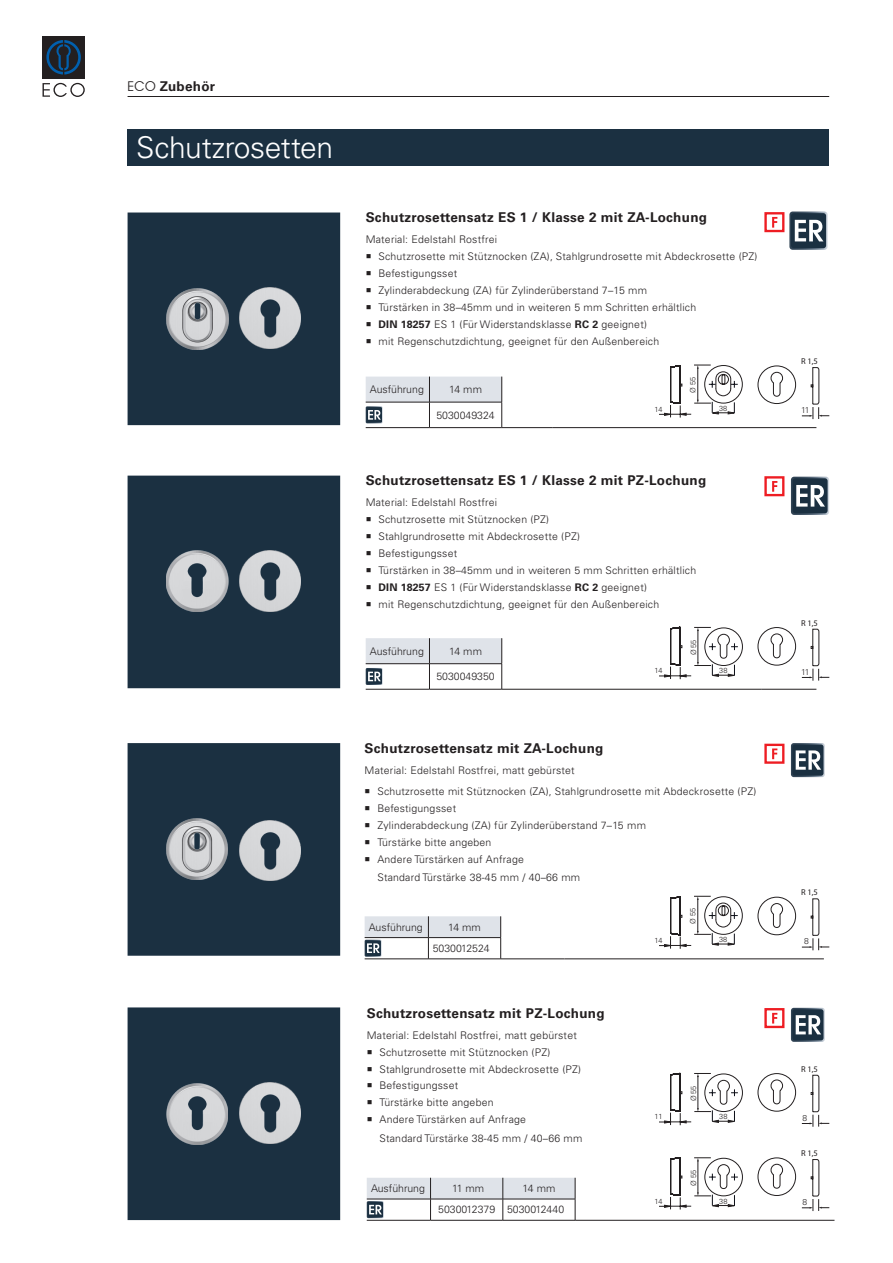
<style>
.page{position:relative;width:893px;height:1263px;background:#fff}
.page>*{position:absolute;margin:0;border:0;box-sizing:border-box;transform-origin:0 0}
.t1{font:300 30px "Univers LT Pro 45";letter-spacing:-.015em;color:#fff}
.t2{font:700 13.5px "Univers LT Pro 65";letter-spacing:.02em;color:#231f20}
.t3{font:300 10.5px/16.8px "Univers LT Pro 45";letter-spacing:.02em;color:#231f20}
.t4{font:300 10.5px/21.3px "Univers LT Pro 45";color:#231f20}
.t5{font:8.55px "Myriad Pro";color:#231f20}
.t6{font:300 8.55px "Univers LT Pro 45";color:#231f20}
.t7{font:300 7.35px "Univers LT Std";color:#231f20}
.s1{font-family:"Avant Garde IT Cby BT";font-weight:400}
.s2{font-family:"Univers LT Pro 65";font-weight:700}
</style>
<div class="page">
<hr style="left:128px;top:96px;width:701px;height:1px;background:#231f20">
<div style="left:43px;top:36px;width:42px;height:42px;background:#231f20"></div>
<svg style="left:46px;top:40px;width:35px;height:34px"></svg>
<svg style="left:43px;top:83px;width:42px;height:14px"></svg>
<div style="left:128px;top:129px;width:701px;height:36px;background:#1b3041"></div>
<div style="left:127px;top:743px;width:214px;height:213px;background:#1b3041"></div>
<hr style="left:501px;top:958px;width:63px;height:1px;background:#231f20">
<hr style="left:564px;top:958px;width:260px;height:1px;background:#231f20">
<svg style="left:365px;top:916px;width:136px;height:43px"></svg>
<img style="left:166px;top:819px;width:62px;height:61px">
<svg style="left:791px;top:743px;width:34px;height:34px"></svg>
<div style="left:764px;top:744px;width:20px;height:20px;border:2px solid #ee1d23"></div>
<svg style="left:772px;top:748px;width:5px;height:11px"></svg>
<div style="left:127px;top:212px;width:214px;height:214px;background:#1b3041"></div>
<hr style="left:366px;top:427px;width:63px;height:1px;background:#231f20">
<hr style="left:429px;top:427px;width:73px;height:1px;background:#231f20">
<hr style="left:502px;top:427px;width:51px;height:1px;background:#231f20">
<hr style="left:553px;top:427px;width:263px;height:1px;background:#231f20">
<svg style="left:366px;top:377px;width:136px;height:50px"></svg>
<svg style="left:758px;top:366px;width:38px;height:38px"></svg>
<svg style="left:802px;top:367px;width:27px;height:52px"></svg>
<svg style="left:659px;top:365px;width:84px;height:53px"></svg>
<img style="left:167px;top:288px;width:62px;height:61px">
<img style="left:239px;top:288px;width:62px;height:61px">
<svg style="left:789px;top:212px;width:39px;height:38px"></svg>
<div style="left:764px;top:212px;width:20px;height:20px;border:2px solid #ee1d23"></div>
<svg style="left:772px;top:217px;width:5px;height:11px"></svg>
<div style="left:127px;top:475px;width:214px;height:214px;background:#1b3041"></div>
<img style="left:239px;top:551px;width:62px;height:61px">
<svg style="left:502px;top:476px;width:314px;height:213px"></svg>
<hr style="left:366px;top:689px;width:63px;height:1px;background:#231f20">
<hr style="left:429px;top:689px;width:73px;height:1px;background:#231f20">
<hr style="left:502px;top:689px;width:259px;height:1px;background:#231f20">
<hr style="left:761px;top:689px;width:55px;height:1px;background:#231f20">
<svg style="left:366px;top:638px;width:136px;height:51px"></svg>
<svg style="left:791px;top:477px;width:38px;height:38px"></svg>
<div style="left:766px;top:477px;width:17px;height:18px;background:#fff"></div>
<div style="left:764px;top:476px;width:20px;height:20px;border:2px solid #ee1d23"></div>
<svg style="left:772px;top:481px;width:5px;height:11px"></svg>
<div style="left:127px;top:1007px;width:214px;height:214px;background:#1b3041"></div>
<hr style="left:367px;top:1220px;width:64px;height:1px;background:#231f20">
<hr style="left:431px;top:1220px;width:72px;height:1px;background:#231f20">
<hr style="left:503px;top:1220px;width:72px;height:1px;background:#231f20">
<hr style="left:575px;top:1220px;width:259px;height:1px;background:#231f20">
<svg style="left:367px;top:1178px;width:209px;height:42px"></svg>
<img style="left:166px;top:1083px;width:62px;height:61px">
<svg style="left:791px;top:1008px;width:34px;height:34px"></svg>
<div style="left:764px;top:1008px;width:20px;height:20px;border:2px solid #ee1d23"></div>
<svg style="left:772px;top:1013px;width:5px;height:10px"></svg>
<img style="left:167px;top:551px;width:61px;height:61px">
<svg style="left:758px;top:627px;width:38px;height:38px"></svg>
<svg style="left:802px;top:629px;width:27px;height:52px"></svg>
<svg style="left:659px;top:627px;width:84px;height:52px"></svg>
<svg style="left:758px;top:897px;width:38px;height:38px"></svg>
<svg style="left:802px;top:898px;width:27px;height:52px"></svg>
<svg style="left:659px;top:896px;width:84px;height:53px"></svg>
<svg style="left:758px;top:1157px;width:38px;height:39px"></svg>
<svg style="left:802px;top:1159px;width:27px;height:52px"></svg>
<svg style="left:659px;top:1157px;width:84px;height:52px"></svg>
<svg style="left:758px;top:1073px;width:38px;height:38px"></svg>
<svg style="left:802px;top:1075px;width:27px;height:52px"></svg>
<svg style="left:659px;top:1073px;width:84px;height:52px"></svg>
<img style="left:239px;top:820px;width:62px;height:61px">
<img style="left:239px;top:1083px;width:62px;height:61px">
<p class="t2" style="left:128px;top:78px;width:89px"><span class="s1">ECO</span> Zubehör</p>
<h1 class="t1" style="left:136px;top:129px;width:199px">Schutzrosetten</h1>
<p class="t2" style="left:366px;top:209px;width:343px">Schutzrosettensatz ES 1 / Klasse 2 mit ZA-Lochung</p>
<p class="t3" style="left:378px;top:231px;width:380px;text-indent:-13px">Material: Edelstahl Rostfrei<br>Schutzrosette mit Stütznocken (ZA), Stahlgrundrosette mit Abdeckrosette (PZ)<br>Befestigungsset<br>Zylinderabdeckung (ZA) für Zylinderüberstand 7–15 mm<br>Türstärken in 38–45mm und in weiteren 5 mm Schritten erhältlich<br><span class="s2">DIN 18257</span> ES 1 (Für Widerstandsklasse <span class="s2">RC 2</span> geeignet)<br>mit Regenschutzdichtung, geeignet für den Außenbereich</p>
<p class="t4" style="left:370px;top:379px;width:55px">Ausführung</p>
<p class="t3" style="left:449px;top:381px;width:34px">14 mm</p>
<p class="t4" style="left:436px;top:404px;width:60px">5030049324</p>
<p class="t5" style="left:801px;top:356px;width:18px">R 1,5</p>
<p class="t7" style="left:688px;top:393px;width:17px;rotate:-90deg">Ø 55</p>
<p class="t7" style="left:654px;top:404px;width:10px">14</p>
<p class="t7" style="left:719px;top:404px;width:10px">38</p>
<p class="t6" style="left:801px;top:405px;width:10px">11</p>
<p class="t2" style="left:366px;top:473px;width:342px">Schutzrosettensatz ES 1 / Klasse 2 mit PZ-Lochung</p>
<p class="t3" style="left:378px;top:494px;width:319px;text-indent:-13px">Material: Edelstahl Rostfrei<br>Schutzrosette mit Stütznocken (PZ)<br>Stahlgrundrosette mit Abdeckrosette (PZ)<br>Befestigungsset<br>Türstärken in 38–45mm und in weiteren 5 mm Schritten erhältlich <span class="s2">DIN 18257</span> ES 1 (Für Widerstandsklasse <span class="s2">RC 2</span> geeignet)<br>mit Regenschutzdichtung, geeignet für den Außenbereich</p>
<p class="t4" style="left:370px;top:640px;width:55px">Ausführung</p>
<p class="t3" style="left:449px;top:642px;width:34px">14 mm</p>
<p class="t4" style="left:436px;top:666px;width:60px">5030049350</p>
<p class="t5" style="left:801px;top:617px;width:18px">R 1,5</p>
<p class="t7" style="left:689px;top:655px;width:17px;rotate:-90deg">Ø 55</p>
<p class="t7" style="left:719px;top:666px;width:10px">38</p>
<p class="t7" style="left:654px;top:666px;width:10px">14</p>
<p class="t6" style="left:801px;top:666px;width:10px">11</p>
<p class="t2" style="left:365px;top:740px;width:240px">Schutzrosettensatz mit ZA-Lochung</p>
<p class="t3" style="left:377px;top:760px;width:380px;line-height:21.1px;text-indent:-13px">Material: Edelstahl Rostfrei, matt gebürstet<br>Schutzrosette mit Stütznocken (ZA), Stahlgrundrosette mit Abdeckrosette (PZ)</p>
<p class="t3" style="left:377px;top:800px;width:270px">Befestigungsset<br>Zylinderabdeckung (ZA) für Zylinderüberstand 7–15 mm<br>Türstärke bitte angeben<br>Andere Türstärken auf Anfrage</p>
<p class="t3" style="left:377px;top:869px;width:204px">Standard Türstärke 38-45 mm / 40–66 mm</p>
<p class="t5" style="left:801px;top:887px;width:18px">R 1,5</p>
<p class="t4" style="left:369px;top:916px;width:55px">Ausführung</p>
<p class="t4" style="left:433px;top:916px;width:59px;text-indent:16px">14 mm<br>5030012524</p>
<p class="t2" style="left:367px;top:1005px;width:239px">Schutzrosettensatz mit PZ-Lochung</p>
<p class="t3" style="left:379px;top:1027px;width:203px;text-indent:-13px">Material: Edelstahl Rostfrei, matt gebürstet Schutzrosette mit Stütznocken (PZ)<br>Stahlgrundrosette mit Abdeckrosette (PZ)<br>Befestigungsset<br>Türstärke bitte angeben<br>Andere Türstärken auf Anfrage</p>
<p class="t3" style="left:379px;top:1129px;width:204px">Standard Türstärke 38-45 mm / 40–66 mm</p>
<p class="t4" style="left:371px;top:1178px;width:55px">Ausführung</p>
<p class="t3" style="left:452px;top:1180px;width:34px">11 mm</p>
<p class="t4" style="left:438px;top:1178px;width:127px;text-indent:84px">14 mm<br>5030012379 5030012440</p>
<p class="t7" style="left:688px;top:924px;width:17px;rotate:-90deg">Ø 55</p>
<p class="t7" style="left:654px;top:936px;width:10px">14</p>
<p class="t7" style="left:719px;top:935px;width:10px">38</p>
<p class="t6" style="left:804px;top:936px;width:6px">8</p>
<p class="t7" style="left:689px;top:1101px;width:17px;rotate:-90deg">Ø 55</p>
<p class="t5" style="left:801px;top:1063px;width:18px">R 1,5</p>
<p class="t7" style="left:719px;top:1112px;width:10px">38</p>
<p class="t7" style="left:654px;top:1112px;width:10px">11</p>
<p class="t6" style="left:803px;top:1112px;width:6px">8</p>
<p class="t7" style="left:689px;top:1186px;width:17px;rotate:-90deg">Ø 55</p>
<p class="t5" style="left:801px;top:1148px;width:18px">R 1,5</p>
<p class="t7" style="left:719px;top:1196px;width:10px">38</p>
<p class="t7" style="left:654px;top:1196px;width:10px">14</p>
<p class="t6" style="left:803px;top:1197px;width:6px">8</p>
</div>
